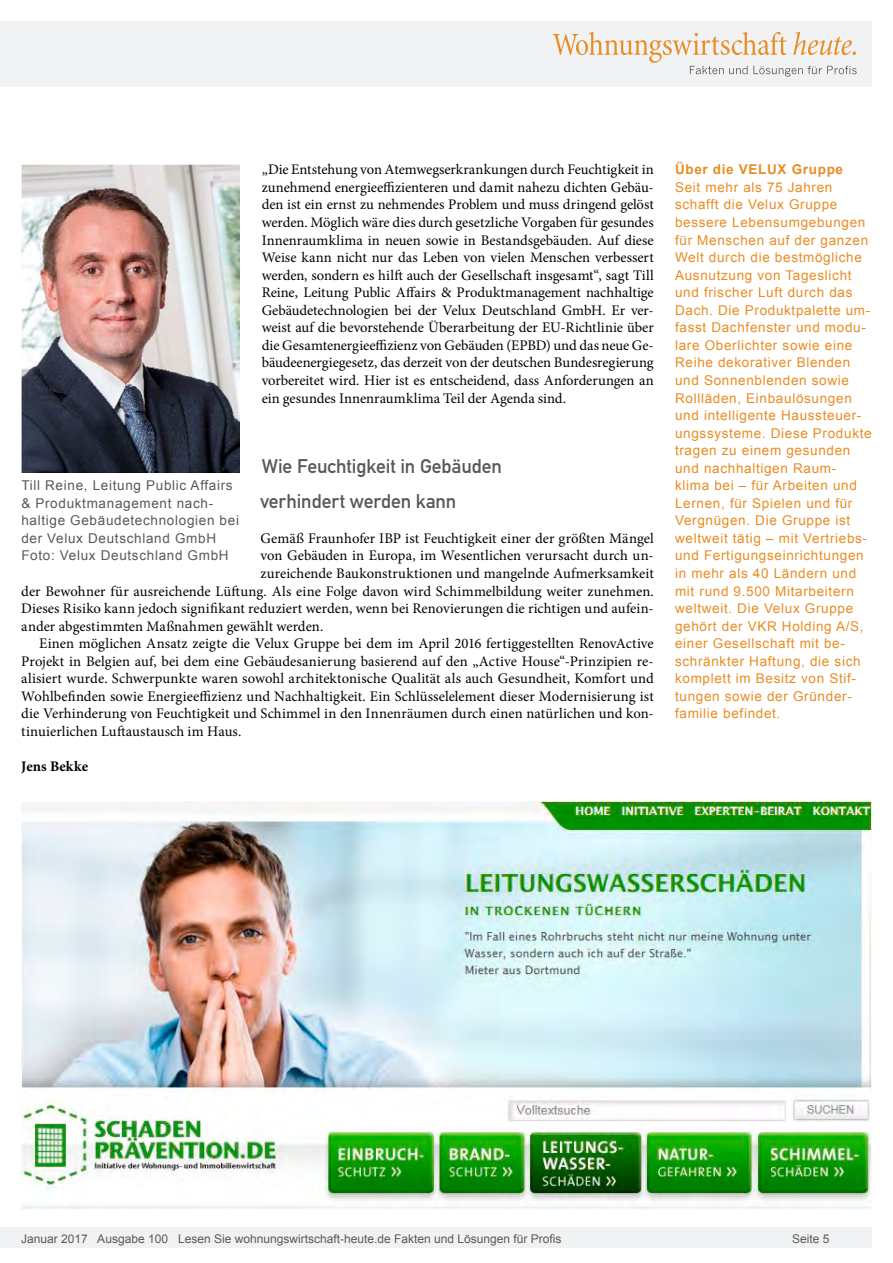
<style>
.page{position:relative;width:893px;height:1263px;background:#fff}
.page>*{position:absolute;margin:0;border:0;box-sizing:border-box;transform-origin:0 0}
.Überschrift_Grau{font:19.5px/35.1px "DIN Mittelschrift";letter-spacing:-.005em;color:#595959}
.Fließtext_erste_Zeil{font:14.7px/17.5px "Minion Pro";color:#000;text-align:justify}
.Fliesstext{font:14.7px/17.5px "Minion Pro";color:#000;text-align:justify}
.AUTOR{font:700 14.7px "Minion Pro";letter-spacing:.005em;color:#000}
.Info{font:13.5px/17.5px "Arial";letter-spacing:.05em;color:#e88c24}
.Bildunterschrift{font:13.5px/17.5px "Arial";letter-spacing:.05em;color:#595959}
.Info-2{font:700 13.5px "Arial";letter-spacing:.05em;color:#e88c24}
.t1{font:12px "Arial";color:#595959}
</style>
<div class="page">
<div style="left:0;top:1227px;width:872px;height:20px;background:#f1f2f3"></div>
<div style="left:0;top:21px;width:872px;height:66px;background:#f1f2f3"></div>
<svg style="left:553px;top:32px;width:304px;height:45px"></svg>
<img style="left:21px;top:165px;width:218px;height:308px">
<img style="left:21px;top:802px;width:851px;height:408px">
<p class="Fließtext_erste_Zeil" style="left:262px;top:161px;width:394px">„Die Entstehung von Atemwegserkrankungen durch Feuchtigkeit in zunehmend energieeffizienteren und damit nahezu dichten Gebäu&shy;den ist ein ernst zu nehmendes Problem und muss dringend gelöst werden. Möglich wäre dies durch gesetzliche Vorgaben für gesundes Innenraumklima in neuen sowie in Bestandsgebäuden. Auf diese Weise kann nicht nur das Leben von vielen Menschen verbessert werden, sondern es hilft auch der Gesellschaft insgesamt“, sagt Till Reine, Leitung Public Affairs &amp; Produktmanagement nachhaltige Gebäudetechnologien bei der Velux Deutschland GmbH. Er ver&shy;weist auf die bevorstehende Überarbeitung der EU-Richtlinie über die Gesamtenergieeffizienz von Gebäuden (EPBD) und das neue Ge&shy;bäudeenergiegesetz, das derzeit von der deutschen Bundesregierung vorbereitet wird. Hier ist es entscheidend, dass Anforderungen an ein gesundes Innenraumklima Teil der Agenda sind.</p>
<p class="Überschrift_Grau" style="left:260px;top:448px;width:243px">Wie Feuchtigkeit in Gebäuden verhindert werden kann</p>
<p class="Fließtext_erste_Zeil" style="left:260px;top:529px;width:395px">Gemäß Fraunhofer IBP ist Feuchtigkeit einer der größten Mängel</p>
<p class="Fließtext_erste_Zeil" style="left:260px;top:547px;width:395px">von Gebäuden in Europa, im Wesentlichen verursacht durch un-</p>
<p class="Fließtext_erste_Zeil" style="left:260px;top:565px;width:395px">zureichende Baukonstruktionen und mangelnde Aufmerksamkeit</p>
<p class="Fließtext_erste_Zeil" style="left:21px;top:582px;width:634px">der Bewohner für ausreichende Lüftung. Als eine Folge davon wird Schimmelbildung weiter zunehmen.</p>
<p class="Fließtext_erste_Zeil" style="left:21px;top:600px;width:634px">Dieses Risiko kann jedoch signifikant reduziert werden, wenn bei Renovierungen die richtigen und aufein-</p>
<p class="Fließtext_erste_Zeil" style="left:21px;top:617px;width:304px">ander abgestimmten Maßnahmen gewählt werden.</p>
<p class="Fliesstext" style="left:21px;top:635px;width:634px;text-indent:18px">Einen möglichen Ansatz zeigte die Velux Gruppe bei dem im April 2016 fertiggestellten RenovActive Projekt in Belgien auf, bei dem eine Gebäudesanierung basierend auf den „Active House“-Prinzipien re&shy;alisiert wurde. Schwerpunkte waren sowohl architektonische Qualität als auch Gesundheit, Komfort und Wohlbefinden sowie Energieeffizienz und Nachhaltigkeit. Ein Schlüsselelement dieser Modernisierung ist die Verhinderung von Feuchtigkeit und Schimmel in den Innenräumen durch einen natürlichen und kon&shy;tinuierlichen Luftaustausch im Haus.</p>
<p class="AUTOR" style="left:21px;top:756px;width:68px">Jens Bekke</p>
<p class="Bildunterschrift" style="left:21px;top:477px;width:219px">Till Reine, Leitung Public Affairs &amp; Produktmanagement nach&shy;haltige Gebäudetechnologien bei der Velux Deutschland GmbH<br>Foto: Velux Deutschland GmbH</p>
<p class="Info-2" style="left:675px;top:161px;width:170px">Über die VELUX Gruppe</p>
<p class="Info" style="left:675px;top:178px;width:198px">Seit mehr als 75 Jahren schafft die Velux Gruppe bessere Lebensumgebungen für Menschen auf der ganzen<br>Welt durch die bestmögliche<br>Ausnutzung von Tageslicht und frischer Luft durch das<br>Dach. Die Produktpalette um&shy;fasst Dachfenster und modu&shy;lare Oberlichter sowie eine<br>Reihe dekorativer Blenden und Sonnenblenden sowie<br>Rollläden, Einbaulösungen und intelligente Haussteuer&shy;ungssysteme. Diese Produkte tragen zu einem gesunden und nachhaltigen Raum&shy;klima bei – für Arbeiten und<br>Lernen, für Spielen und für<br>Vergnügen. Die Gruppe ist weltweit tätig – mit Vertriebs&shy;und Fertigungseinrichtungen in mehr als 40 Ländern und mit rund 9.500 Mitarbeitern weltweit. Die Velux Gruppe gehört der VKR Holding A/S, einer Gesellschaft mit be&shy;schränkter Haftung, die sich komplett im Besitz von Stif&shy;tungen sowie der Gründer&shy;familie befindet.</p>
<p class="t1" style="left:21px;top:1230px;width:542px">Januar 2017 Ausgabe 100 Lesen Sie wohnungswirtschaft-heute.de Fakten und Lösungen für Profis</p>
<p class="t1" style="left:792px;top:1231px;width:39px">Seite 5</p>
</div>
